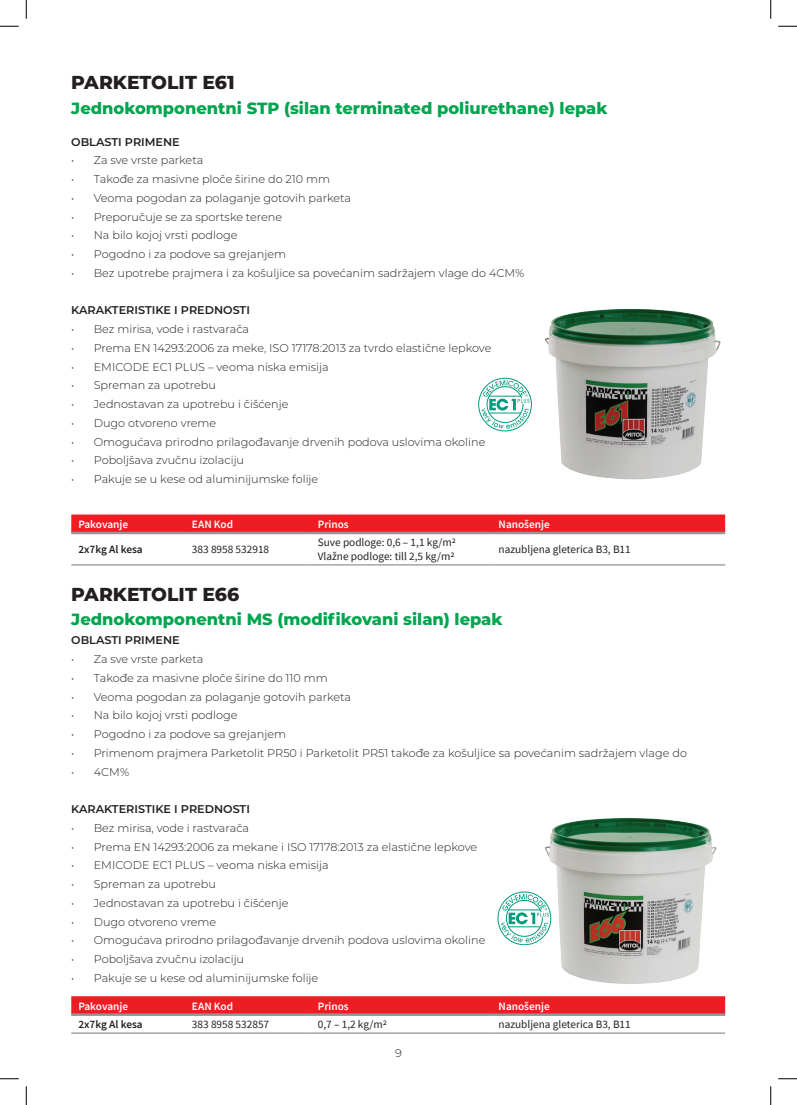
<style>
.page{position:relative;width:797px;height:1105px;background:#fff}
.page>*{position:absolute;margin:0;border:0;box-sizing:border-box;transform-origin:0 0}
.t1{font:800 18.75px "Montserrat";color:#231f20}
.t2{font:800 16.25px "Montserrat";color:#00a54f}
.t3{font:300 11.25px "Montserrat";color:#231f20}
.t4{font:11.25px "Source Sans Pro";color:#231f20}
.t5{font:600 11.25px "Montserrat";color:#231f20}
.t6{font:600 11.25px "Source Sans Pro";color:#fff}
.t7{font:600 11.25px "Source Sans Pro";color:#231f20}
</style>
<div class="page">
<svg style="left:71px;top:514px;width:654px;height:21px;background:#ec2f35"></svg>
<hr style="left:71px;top:532px;width:114px;height:2px;background:#939598">
<hr style="left:185px;top:532px;width:126px;height:2px;background:#939598">
<hr style="left:311px;top:532px;width:180px;height:2px;background:#939598">
<hr style="left:491px;top:532px;width:234px;height:2px;background:#939598">
<hr style="left:71px;top:564px;width:114px;height:1px;background:#939598">
<hr style="left:185px;top:564px;width:126px;height:1px;background:#939598">
<hr style="left:311px;top:564px;width:180px;height:1px;background:#939598">
<hr style="left:491px;top:564px;width:234px;height:1px;background:#939598">
<div style="left:71px;top:996px;width:654px;height:17px;background:#ee1d23"></div>
<hr style="left:71px;top:1013px;width:114px;height:3px;background:#939598">
<hr style="left:185px;top:1013px;width:126px;height:3px;background:#939598">
<hr style="left:311px;top:1013px;width:180px;height:3px;background:#939598">
<hr style="left:491px;top:1013px;width:234px;height:3px;background:#939598">
<hr style="left:71px;top:1032px;width:114px;height:2px;background:#939598">
<hr style="left:185px;top:1032px;width:126px;height:2px;background:#939598">
<hr style="left:311px;top:1032px;width:180px;height:2px;background:#939598">
<hr style="left:491px;top:1032px;width:234px;height:2px;background:#939598">
<img style="left:544px;top:309px;width:177px;height:171px">
<img style="left:545px;top:818px;width:172px;height:166px">
<svg style="left:498px;top:892px;width:53px;height:53px"></svg>
<div style="left:498px;top:892px;width:53px;height:53px;border:1px solid #009c7d;border-radius:50%"></div>
<svg style="left:501px;top:894px;width:48px;height:49px"></svg>
<svg style="left:478px;top:378px;width:54px;height:53px"></svg>
<div style="left:478px;top:378px;width:53px;height:53px;border:1px solid #009c7d;border-radius:50%"></div>
<svg style="left:481px;top:380px;width:48px;height:49px"></svg>
<svg style="left:0;top:25px;width:19px;height:2px"></svg>
<svg style="left:778px;top:25px;width:19px;height:2px"></svg>
<svg style="left:0;top:1078px;width:19px;height:1px"></svg>
<svg style="left:778px;top:1078px;width:19px;height:1px"></svg>
<svg style="left:25px;top:0;width:2px;height:19px"></svg>
<svg style="left:25px;top:1086px;width:2px;height:19px"></svg>
<svg style="left:770px;top:0;width:1px;height:19px"></svg>
<svg style="left:770px;top:1086px;width:1px;height:19px"></svg>
<p class="t1" style="left:71px;top:69px;width:165px">PARKETOLIT E61</p>
<p class="t2" style="left:71px;top:96px;width:538px">Jednokomponentni STP (silan terminated poliurethane) lepak</p>
<p class="t5" style="left:71px;top:134px;width:110px">OBLASTI PRIMENE</p>
<p class="t3" style="left:71px;top:153px;width:134px">• Za sve vrste parketa</p>
<p class="t3" style="left:71px;top:171px;width:260px">• Takođe za masivne ploče širine do 210 mm</p>
<p class="t3" style="left:71px;top:190px;width:281px">• Veoma pogodan za polaganje gotovih parketa</p>
<p class="t3" style="left:71px;top:209px;width:212px">• Preporučuje se za sportske terene</p>
<p class="t3" style="left:71px;top:228px;width:168px">• Na bilo kojoj vrsti podloge</p>
<p class="t3" style="left:71px;top:246px;width:216px">• Pogodno i za podove sa grejanjem</p>
<p class="t3" style="left:71px;top:265px;width:454px">• Bez upotrebe prajmera i za košuljice sa povećanim sadržajem vlage do 4CM%</p>
<p class="t5" style="left:71px;top:302px;width:180px">KARAKTERISTIKE I PREDNOSTI</p>
<p class="t3" style="left:71px;top:321px;width:179px">• Bez mirisa, vode i rastvarača</p>
<p class="t3" style="left:71px;top:340px;width:421px">• Prema EN 14293:2006 za meke, ISO 17178:2013 za tvrdo elastične lepkove</p>
<p class="t3" style="left:71px;top:359px;width:259px">• EMICODE EC1 PLUS – veoma niska emisija</p>
<p class="t3" style="left:71px;top:378px;width:146px">• Spreman za upotrebu</p>
<p class="t3" style="left:71px;top:396px;width:219px">• Jednostavan za upotrebu i čišćenje</p>
<p class="t3" style="left:71px;top:415px;width:147px">• Dugo otvoreno vreme</p>
<p class="t3" style="left:71px;top:434px;width:415px">• Omogućava prirodno prilagođavanje drvenih podova uslovima okoline</p>
<p class="t3" style="left:71px;top:453px;width:174px">• Poboljšava zvučnu izolaciju</p>
<p class="t3" style="left:71px;top:471px;width:248px">• Pakuje se u kese od aluminijumske folije</p>
<p class="t6" style="left:78px;top:517px;width:51px">Pakovanje</p>
<p class="t6" style="left:192px;top:517px;width:43px">EAN Kod</p>
<p class="t6" style="left:318px;top:517px;width:32px">Prinos</p>
<p class="t6" style="left:498px;top:517px;width:53px">Nanošenje</p>
<p class="t7" style="left:78px;top:542px;width:66px">2x7kg Al kesa</p>
<p class="t4" style="left:192px;top:542px;width:79px">383 8958 532918</p>
<p class="t4" style="left:318px;top:535px;width:140px">Suve podloge: 0,6 – 1,1 kg/m2</p>
<p class="t4" style="left:318px;top:549px;width:138px">Vlažne podloge: till 2,5 kg/m2</p>
<p class="t4" style="left:498px;top:542px;width:134px">nazubljena gleterica B3, B11</p>
<p class="t1" style="left:71px;top:581px;width:169px">PARKETOLIT E66</p>
<p class="t2" style="left:71px;top:608px;width:433px">Jednokomponentni MS (modifikovani silan) lepak</p>
<p class="t5" style="left:71px;top:632px;width:110px">OBLASTI PRIMENE</p>
<p class="t3" style="left:71px;top:651px;width:134px">• Za sve vrste parketa</p>
<p class="t3" style="left:71px;top:670px;width:258px">• Takođe za masivne ploče širine do 110 mm</p>
<p class="t3" style="left:71px;top:689px;width:281px">• Veoma pogodan za polaganje gotovih parketa</p>
<p class="t3" style="left:71px;top:708px;width:168px">• Na bilo kojoj vrsti podloge</p>
<p class="t3" style="left:71px;top:726px;width:216px">• Pogodno i za podove sa grejanjem</p>
<p class="t3" style="left:71px;top:745px;width:617px">• Primenom prajmera Parketolit PR50 i Parketolit PR51 takođe za košuljice sa povećanim sadržajem vlage do</p>
<p class="t3" style="left:71px;top:764px;width:59px">• 4CM%</p>
<p class="t5" style="left:71px;top:801px;width:180px">KARAKTERISTIKE I PREDNOSTI</p>
<p class="t3" style="left:71px;top:820px;width:179px">• Bez mirisa, vode i rastvarača</p>
<p class="t3" style="left:71px;top:839px;width:407px">• Prema EN 14293:2006 za mekane i ISO 17178:2013 za elastične lepkove</p>
<p class="t3" style="left:71px;top:858px;width:259px">• EMICODE EC1 PLUS – veoma niska emisija</p>
<p class="t3" style="left:71px;top:876px;width:146px">• Spreman za upotrebu</p>
<p class="t3" style="left:71px;top:895px;width:219px">• Jednostavan za upotrebu i čišćenje</p>
<p class="t3" style="left:71px;top:914px;width:147px">• Dugo otvoreno vreme</p>
<p class="t3" style="left:71px;top:933px;width:415px">• Omogućava prirodno prilagođavanje drvenih podova uslovima okoline</p>
<p class="t3" style="left:71px;top:951px;width:174px">• Poboljšava zvučnu izolaciju</p>
<p class="t3" style="left:71px;top:970px;width:248px">• Pakuje se u kese od aluminijumske folije</p>
<p class="t6" style="left:78px;top:998px;width:51px">Pakovanje</p>
<p class="t6" style="left:192px;top:998px;width:43px">EAN Kod</p>
<p class="t6" style="left:318px;top:998px;width:32px">Prinos</p>
<p class="t6" style="left:498px;top:998px;width:53px">Nanošenje</p>
<p class="t7" style="left:78px;top:1017px;width:66px">2x7kg Al kesa</p>
<p class="t4" style="left:192px;top:1017px;width:79px">383 8958 532857</p>
<p class="t4" style="left:318px;top:1017px;width:71px">0,7 – 1,2 kg/m2</p>
<p class="t4" style="left:498px;top:1017px;width:134px">nazubljena gleterica B3, B11</p>
<p class="t3" style="left:395px;top:1045px;width:8px">9</p>
</div>
